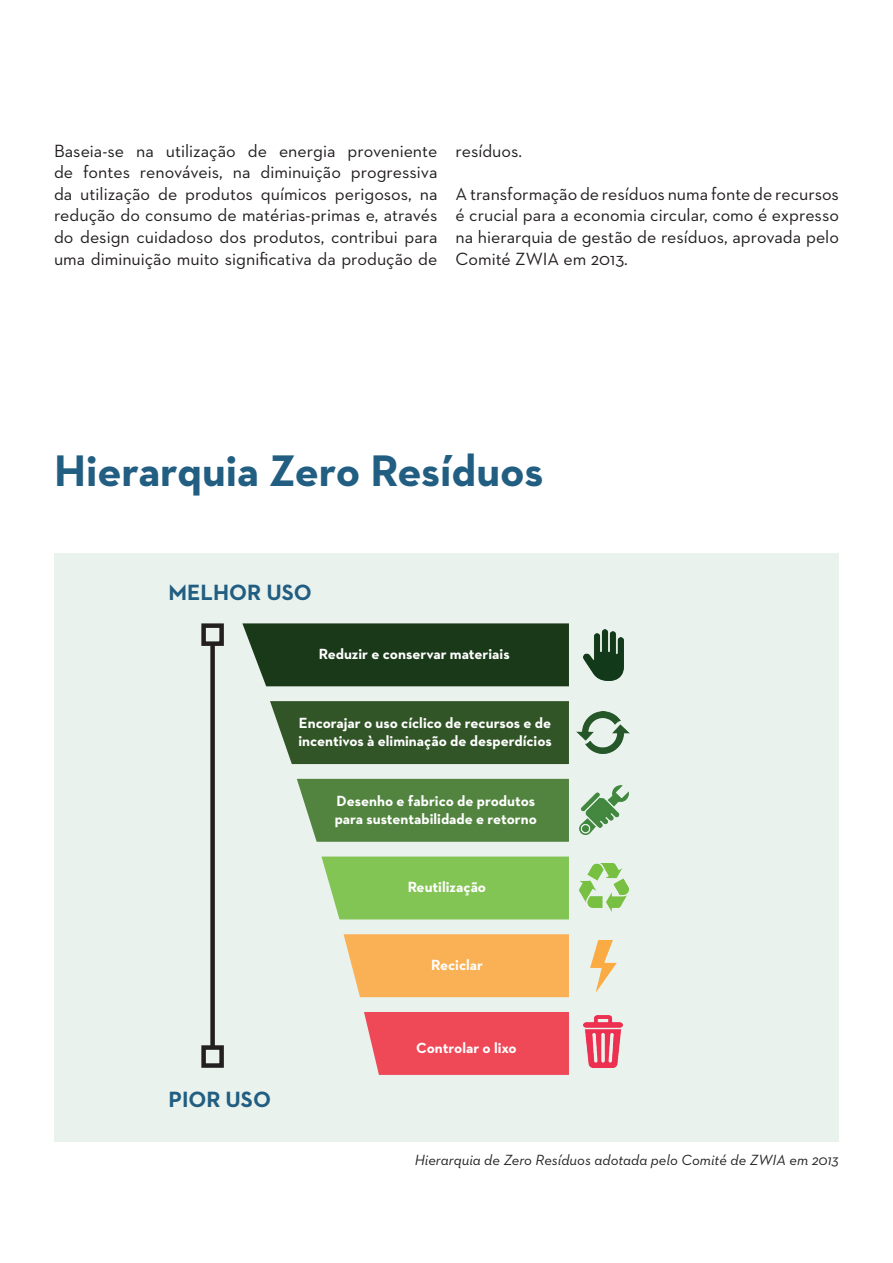
<style>
.page{position:relative;width:893px;height:1263px;background:#fff}
.page>*{position:absolute;margin:0;border:0;box-sizing:border-box;transform-origin:0 0}
.t1{font:700 45px "Neutraface 2 Text";color:#215e82}
.t2{font:700 22.5px "Neutraface 2 Text";color:#215e82}
.t3{font:18px/21.6px "Neutraface 2 Text";color:#231f20;text-align:justify}
.t4{font:700 15px/18px "Neutraface 2 Text";color:#fff}
.t5{font:italic 15px "Neutraface 2 Text";color:#231f20}
</style>
<div class="page">
<div style="left:54px;top:553px;width:785px;height:589px;background:#eaf2ed"></div>
<div style="left:242px;top:623px;width:327px;height:63px;background:#193918"></div>
<div style="left:270px;top:701px;width:299px;height:63px;background:#325527"></div>
<div style="left:297px;top:779px;width:272px;height:63px;background:#52843f"></div>
<div style="left:321px;top:856px;width:248px;height:63px;background:#83c555"></div>
<div style="left:344px;top:934px;width:225px;height:63px;background:#fab054"></div>
<div style="left:364px;top:1012px;width:205px;height:63px;background:#ef4856"></div>
<div style="left:210px;top:644px;width:5px;height:403px;background:#231f20"></div>
<div style="left:201px;top:623px;width:23px;height:23px;border:4px solid #231f20"></div>
<div style="left:201px;top:1045px;width:23px;height:23px;border:4px solid #231f20"></div>
<img style="left:584px;top:630px;width:40px;height:50px">
<img style="left:576px;top:712px;width:54px;height:41px">
<img style="left:579px;top:786px;width:49px;height:49px">
<img style="left:579px;top:863px;width:49px;height:48px">
<img style="left:590px;top:940px;width:26px;height:52px">
<img style="left:584px;top:1015px;width:39px;height:53px">
<p class="t3" style="left:54px;top:139px;width:385px">Baseia-se na utilização de energia proveniente de fontes renováveis, na diminuição progressiva da utilização de produtos químicos perigosos, na redução do consumo de matérias-primas e, através do design cuidadoso dos produtos, contribui para uma diminuição muito significativa da produção de</p>
<p class="t3" style="left:455px;top:139px;width:68px">resíduos.</p>
<p class="t3" style="left:455px;top:183px;width:385px">A transformação de resíduos numa fonte de recursos é crucial para a economia circular, como é expresso na hierarquia de gestão de resíduos, aprovada pelo Comité ZWIA em 2013.</p>
<h1 class="t1" style="left:54px;top:442px;width:491px">Hierarquia Zero Resíduos</h1>
<p class="t2" style="left:169px;top:578px;width:145px">MELHOR USO</p>
<p class="t4" style="left:319px;top:644px;width:192px">Reduzir e conservar materiais</p>
<p class="t4" style="left:298px;top:714px;width:255px">Encorajar o uso cíclico de recursos e de incentivos à eliminação de desperdícios</p>
<p class="t4" style="left:335px;top:792px;width:204px">Desenho e fabrico de produtos para sustentabilidade e retorno</p>
<p class="t4" style="left:408px;top:877px;width:80px">Reutilização</p>
<p class="t4" style="left:431px;top:956px;width:54px">Reciclar</p>
<p class="t2" style="left:169px;top:1085px;width:104px">PIOR USO</p>
<p class="t4" style="left:416px;top:1039px;width:102px">Controlar o lixo</p>
<p class="t5" style="left:415px;top:1151px;width:426px">Hierarquia de Zero Resíduos adotada pelo Comité de ZWIA em 2013</p>
</div>
